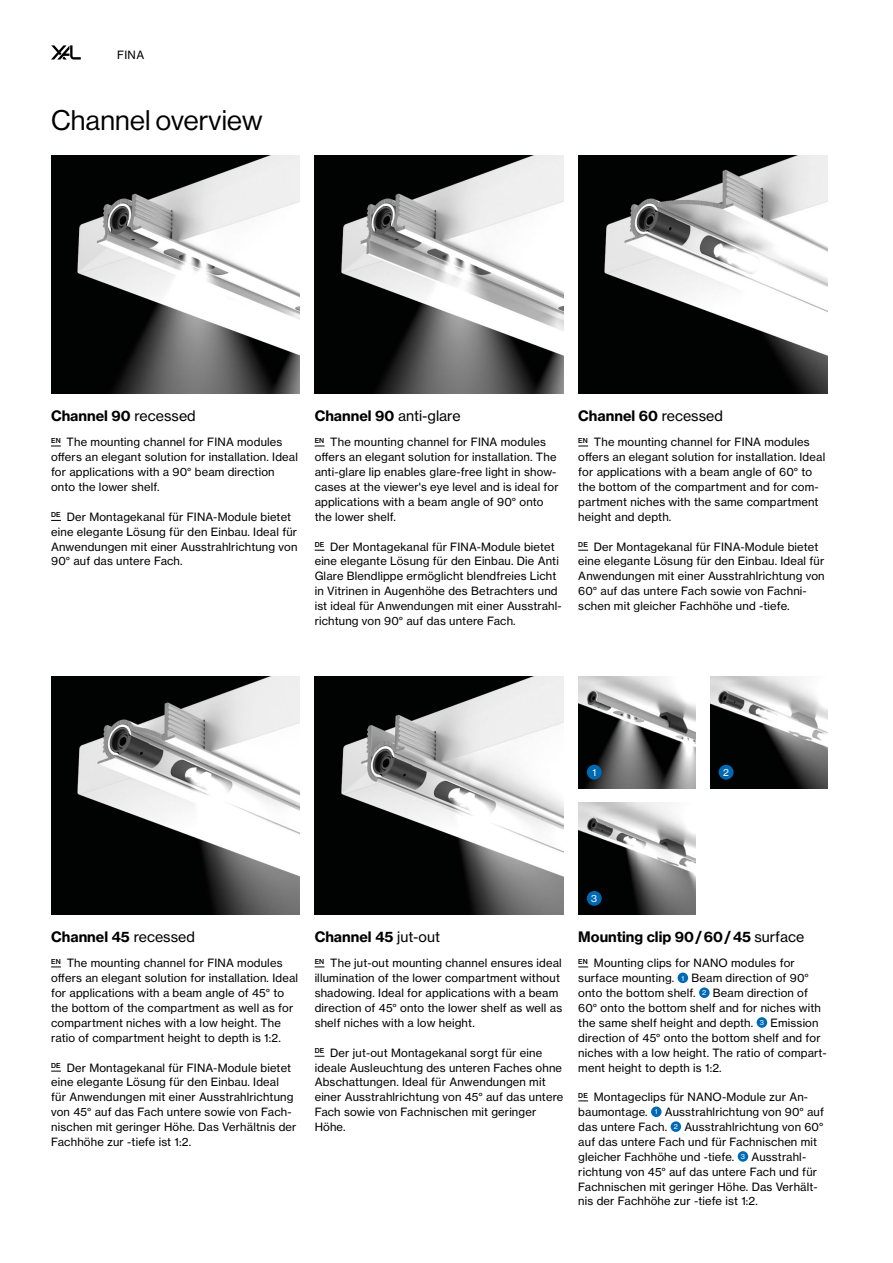
<style>
.page{position:relative;width:893px;height:1263px;background:#fff}
.page>*{position:absolute;margin:0;border:0;box-sizing:border-box;transform-origin:0 0}
.t1{font:27.75px "N Haas Grotesk DS Pro 55 Rg";letter-spacing:.01em;color:#000}
.t2{font:14.25px "N Haas Grotesk TX Pro 75 Bd";color:#000}
.t3{font:14.25px "N Haas Grotesk TX Pro 55 Rg";color:#000}
.t4{font:11.25px/14.9px "N Haas Grotesk TX Pro 55 Rg";letter-spacing:.015em;color:#000}
.t5{font:9.75px "N Haas Grotesk TX Pro 55 Rg";color:#fff}
.s1{font-family:"N Haas Grotesk TX Pro 55 Rg"}
.s2{font-family:"N Haas Grotesk TX Pro 75 Bd"}
.s3{font-size:6.9px;color:#fff}
</style>
<div class="page">
<div style="left:678px;top:972px;width:10px;height:11px;background:#0069b4;border-radius:50%"></div>
<div style="left:699px;top:987px;width:11px;height:11px;background:#0069b4;border-radius:50%"></div>
<div style="left:757px;top:1017px;width:10px;height:11px;background:#0069b4;border-radius:50%"></div>
<div style="left:651px;top:1106px;width:10px;height:11px;background:#0069b4;border-radius:50%"></div>
<div style="left:671px;top:1121px;width:10px;height:11px;background:#0069b4;border-radius:50%"></div>
<div style="left:738px;top:1151px;width:10px;height:11px;background:#0069b4;border-radius:50%"></div>
<img style="left:578px;top:676px;width:117px;height:112px">
<img style="left:51px;top:155px;width:249px;height:238px">
<img style="left:315px;top:155px;width:248px;height:238px">
<img style="left:315px;top:676px;width:248px;height:238px">
<img style="left:51px;top:676px;width:249px;height:238px">
<img style="left:710px;top:676px;width:117px;height:112px">
<img style="left:578px;top:802px;width:117px;height:112px">
<img style="left:578px;top:155px;width:249px;height:238px">
<div style="left:587px;top:765px;width:15px;height:15px;background:#0069b4;border-radius:50%"></div>
<div style="left:719px;top:765px;width:14px;height:15px;background:#0069b4;border-radius:50%"></div>
<div style="left:587px;top:891px;width:15px;height:15px;background:#0069b4;border-radius:50%"></div>
<svg style="left:51px;top:45px;width:30px;height:15px"></svg>
<p class="t4" style="left:117px;top:48px;width:29px">FINA</p>
<h1 class="t1" style="left:51px;top:105px;width:213px">Channel overview</h1>
<p class="t2" style="left:51px;top:406px;width:146px">Channel 90 <span class="s1">recessed</span></p>
<p class="t3" style="left:315px;top:407px;width:147px"><span class="s2">Channel 90</span> anti-glare</p>
<p class="t4" style="left:51px;top:435px;width:248px"><sup>EN</sup> The mounting channel for FINA modules offers an elegant solution for installation. Ideal for applications with a 90° beam direction onto the lower shelf.</p>
<p class="t4" style="left:315px;top:435px;width:245px"><sup>EN</sup> The mounting channel for FINA modules offers an elegant solution for installation. The anti-glare lip enables glare-free light in show&shy;cases at the viewer's eye level and is ideal for applications with a beam angle of 90° onto the lower shelf.</p>
<p class="t4" style="left:51px;top:509px;width:248px"><sup>DE</sup> Der Montagekanal für FINA-Module bietet eine elegante Lösung für den Einbau. Ideal für Anwendungen mit einer Ausstrahlrichtung von 90° auf das untere Fach.</p>
<p class="t4" style="left:315px;top:539px;width:249px"><sup>DE</sup> Der Montagekanal für FINA-Module bietet eine elegante Lösung für den Einbau. Die Anti Glare Blendlippe ermöglicht blendfreies Licht in Vitrinen in Augenhöhe des Betrachters und ist ideal für Anwendungen mit einer Ausstrahl&shy;richtung von 90° auf das untere Fach.</p>
<p class="t2" style="left:578px;top:406px;width:146px">Channel 60 <span class="s1">recessed</span></p>
<p class="t4" style="left:578px;top:435px;width:248px"><sup>EN</sup> The mounting channel for FINA modules offers an elegant solution for installation. Ideal for applications with a beam angle of 60° to the bottom of the compartment and for com&shy;partment niches with the same compartment height and depth.</p>
<p class="t4" style="left:578px;top:539px;width:248px"><sup>DE</sup> Der Montagekanal für FINA-Module bietet eine elegante Lösung für den Einbau. Ideal für Anwendungen mit einer Ausstrahlrichtung von 60° auf das untere Fach sowie von Fachni&shy;schen mit gleicher Fachhöhe und -tiefe.</p>
<p class="t5" style="left:592px;top:766px;width:5px">1</p>
<p class="t5" style="left:723px;top:766px;width:7px">2</p>
<p class="t5" style="left:591px;top:893px;width:7px">3</p>
<p class="t2" style="left:51px;top:927px;width:145px">Channel 45 <span class="s1">recessed</span></p>
<p class="t2" style="left:315px;top:927px;width:127px">Channel 45 <span class="s1">jut-out</span></p>
<p class="t2" style="left:578px;top:927px;width:227px">Mounting clip 90 / 60 / 45 <span class="s1">surface</span></p>
<p class="t4" style="left:51px;top:956px;width:248px"><sup>EN</sup> The mounting channel for FINA modules offers an elegant solution for installation. Ideal for applications with a beam angle of 45° to the bottom of the compartment as well as for compartment niches with a low height. The ratio of compartment height to depth is 1:2.</p>
<p class="t4" style="left:578px;top:956px;width:250px"><sup>EN</sup> Mounting clips for NANO modules for surface mounting. <span class="s3">1</span> Beam direction of 90° onto the bottom shelf. <span class="s3">2</span> Beam direction of 60° onto the bottom shelf and for niches with the same shelf height and depth. <span class="s3">3</span> Emission direction of 45° onto the bottom shelf and for niches with a low height. The ratio of compart&shy;ment height to depth is 1:2.</p>
<p class="t4" style="left:315px;top:956px;width:249px"><sup>EN</sup> The jut-out mounting channel ensures ideal illumination of the lower compartment without shadowing. Ideal for applications with a beam direction of 45° onto the lower shelf as well as shelf niches with a low height.</p>
<p class="t4" style="left:315px;top:1045px;width:250px"><sup>DE</sup> Der jut-out Montagekanal sorgt für eine ideale Ausleuchtung des unteren Faches ohne Abschattungen. Ideal für Anwendungen mit einer Ausstrahlrichtung von 45° auf das untere Fach sowie von Fachnischen mit geringer Höhe.</p>
<p class="t4" style="left:51px;top:1060px;width:247px"><sup>DE</sup> Der Montagekanal für FINA-Module bietet eine elegante Lösung für den Einbau. Ideal für Anwendungen mit einer Ausstrahlrichtung von 45° auf das Fach untere sowie von Fach&shy;nischen mit geringer Höhe. Das Verhältnis der Fachhöhe zur -tiefe ist 1:2.</p>
<p class="t4" style="left:578px;top:1090px;width:247px"><sup>DE</sup> Montageclips für NANO-Module zur An&shy;baumontage. <span class="s3">1</span> Ausstrahlrichtung von 90° auf das untere Fach. <span class="s3">2</span> Ausstrahlrichtung von 60° auf das untere Fach und für Fachnischen mit gleicher Fachhöhe und -tiefe. <span class="s3">3</span> Ausstrahl&shy;richtung von 45° auf das untere Fach und für Fachnischen mit geringer Höhe. Das Verhält&shy;nis der Fachhöhe zur -tiefe ist 1:2.</p>
</div>
